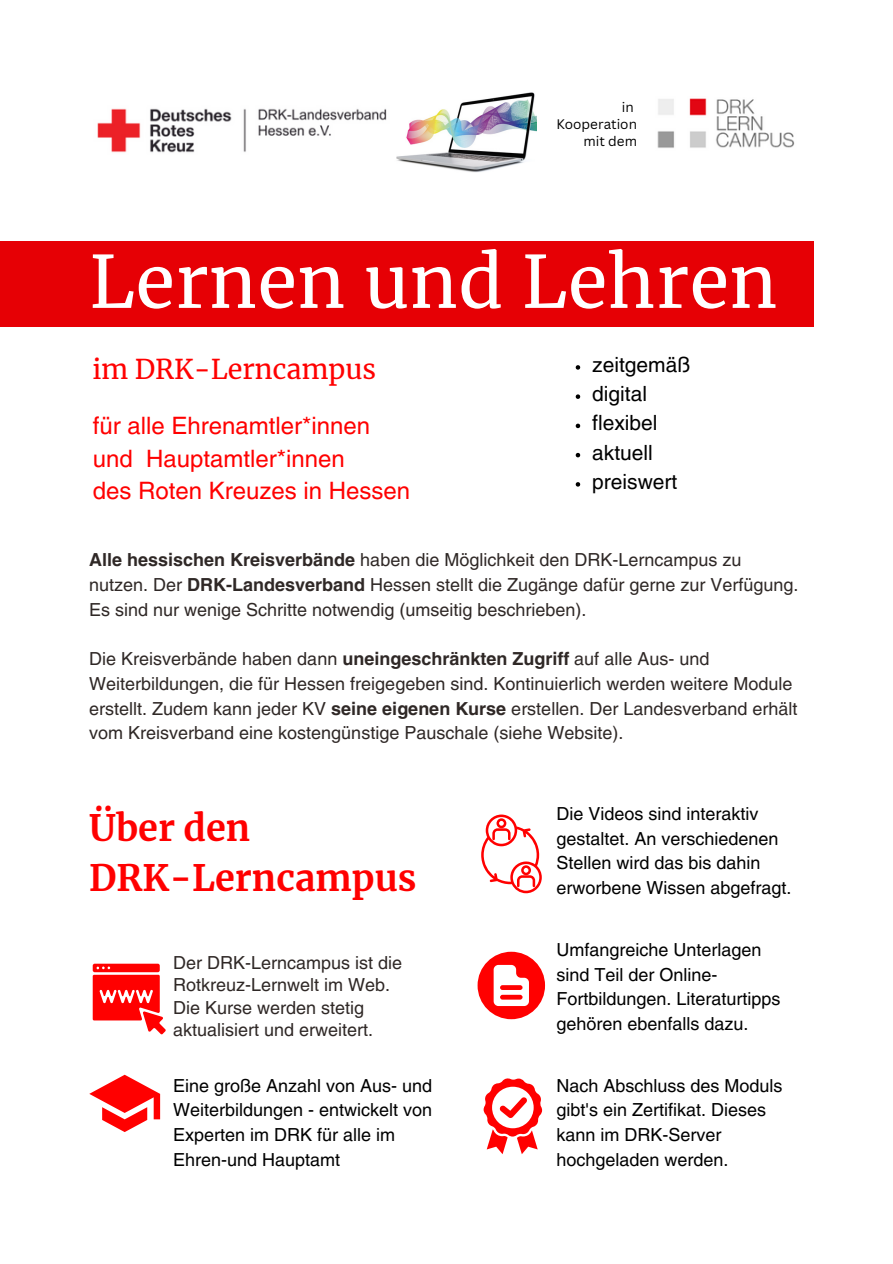
<style>
.page{position:relative;width:893px;height:1264px;background:#fff}
.page>*{position:absolute;margin:0;border:0;box-sizing:border-box;transform-origin:0 0}
.t1{font:72px "Merriweather";letter-spacing:.01em;color:#fff}
.t2{font:700 36px "Merriweather";color:#f00}
.t3{font:27px "Merriweather";color:#f00}
.t4{font:24px "Helvetica LT Pro";color:#f00}
.t5{font:21px "Helvetica LT Pro";color:#000}
.t6{font:18px/24.8px "Helvetica LT Pro";color:#2f2826}
.t7{font:18px/24.8px "Helvetica LT Pro";color:#000}
.t8{font:13.5px "Canva Sans";color:#000}
.s1{font-weight:700}
</style>
<div class="page">
<img style="left:97px;top:108px;width:290px;height:45px">
<img style="left:657px;top:98px;width:138px;height:50px">
<img style="left:396px;top:92px;width:140px;height:81px">
<svg style="left:93px;top:963px;width:73px;height:71px"></svg>
<svg style="left:89px;top:1074px;width:71px;height:58px"></svg>
<svg style="left:481px;top:814px;width:60px;height:79px"></svg>
<svg style="left:477px;top:951px;width:68px;height:68px"></svg>
<svg style="left:500px;top:985px;width:22px;height:4px"></svg>
<div style="left:500px;top:994px;width:22px;height:5px;background:#f00;border-radius:2px"></div>
<svg style="left:483px;top:1078px;width:59px;height:76px"></svg>
<div style="left:0;top:241px;width:813px;height:85px;background:#e60005"></div>
<svg style="left:575px;top:365px;width:5px;height:4px"></svg>
<svg style="left:575px;top:394px;width:5px;height:5px"></svg>
<svg style="left:575px;top:423px;width:5px;height:5px"></svg>
<svg style="left:575px;top:453px;width:5px;height:4px"></svg>
<svg style="left:575px;top:482px;width:5px;height:4px"></svg>
<p class="t8" style="left:621px;top:98px;width:13px">in</p>
<p class="t8" style="left:556px;top:115px;width:82px">Kooperation</p>
<p class="t8" style="left:583px;top:131px;width:55px">mit dem</p>
<p class="t1" style="left:89px;top:237px;width:689px">Lernen und Lehren</p>
<p class="t3" style="left:92px;top:353px;width:285px">im DRK-Lerncampus</p>
<p class="t4" style="left:93px;top:417px;width:279px">für alle Ehrenamtler*innen</p>
<p class="t4" style="left:93px;top:449px;width:253px">und Hauptamtler*innen</p>
<p class="t4" style="left:93px;top:482px;width:319px">des Roten Kreuzes in Hessen</p>
<p class="t5" style="left:592px;top:357px;width:99px">zeitgemäß</p>
<p class="t5" style="left:592px;top:386px;width:56px">digital</p>
<p class="t5" style="left:592px;top:415px;width:67px">flexibel</p>
<p class="t5" style="left:592px;top:444px;width:62px">aktuell</p>
<p class="t5" style="left:592px;top:474px;width:87px">preiswert</p>
<p class="t6" style="left:89px;top:549px;width:710px"><span class="s1">Alle hessischen Kreisverbände</span> haben die Möglichkeit den DRK-Lerncampus zu nutzen. Der <span class="s1">DRK-Landesverband</span> Hessen stellt die Zugänge dafür gerne zur Verfügung.<br>Es sind nur wenige Schritte notwendig (umseitig beschrieben).</p>
<p class="t6" style="left:89px;top:648px;width:709px">Die Kreisverbände haben dann <span class="s1">uneingeschränkten Zugriff</span> auf alle Aus- und Weiterbildungen, die für Hessen freigegeben sind. Kontinuierlich werden weitere Module erstellt. Zudem kann jeder KV <span class="s1">seine eigenen Kurse</span> erstellen. Der Landesverband erhält vom Kreisverband eine kostengünstige Pauschale (siehe Website).</p>
<p class="t2" style="left:89px;top:806px;width:163px">Über den</p>
<p class="t2" style="left:89px;top:855px;width:328px">DRK-Lerncampus</p>
<p class="t6" style="left:173px;top:952px;width:230px;line-height:22.5px">Der DRK-Lerncampus ist die<br>Rotkreuz-Lernwelt im Web.<br>Die Kurse werden stetig aktualisiert und erweitert.</p>
<p class="t7" style="left:173px;top:1074px;width:260px">Eine große Anzahl von Aus- und</p>
<p class="t7" style="left:173px;top:1099px;width:260px">Weiterbildungen - entwickelt von<br>Experten im DRK für alle im<br>Ehren-und Hauptamt</p>
<p class="t7" style="left:556px;top:803px;width:236px">Die Videos sind interaktiv gestaltet. An verschiedenen<br>Stellen wird das bis dahin erworbene Wissen abgefragt.</p>
<p class="t7" style="left:556px;top:938px;width:225px">Umfangreiche Unterlagen sind Teil der Online-<br>Fortbildungen. Literaturtipps gehören ebenfalls dazu.</p>
<p class="t7" style="left:556px;top:1074px;width:227px">Nach Abschluss des Moduls gibt's ein Zertifikat. Dieses kann im DRK-Server hochgeladen werden.</p>
</div>
